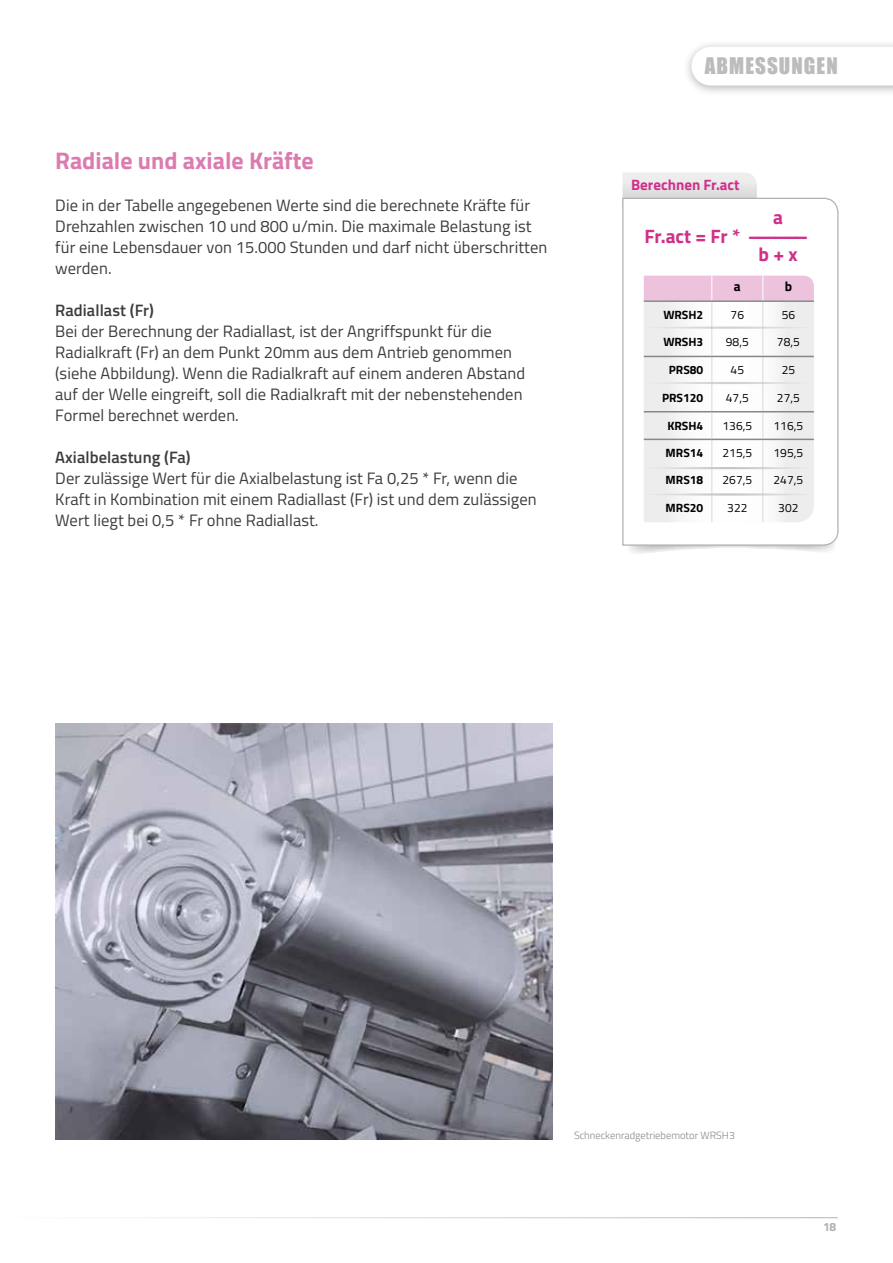
<style>
.page{position:relative;width:893px;height:1263px;background:#fff}
.page>*{position:absolute;margin:0;border:0;box-sizing:border-box;transform-origin:0 0}
.t1{font:700 24px "Titillium Web";color:#dc7baf}
.t2{font:21px "Impact";letter-spacing:.05em;color:#bcbcbc}
.t3{font:700 19.35px "Titillium Web";letter-spacing:-.01em;color:#cf3089}
.t4{font:16.5px/21px "Titillium Web";letter-spacing:.005em;color:#3c3c3b}
.t5{font:600 16.5px "Titillium Web";letter-spacing:.005em;color:#3c3c3b}
.t6{font:700 15px "Titillium Web";color:#cf3089}
.t7{font:700 13.5px "Titillium Web";color:#000}
.t8{font:12px "Titillium Web";color:#000}
.t9{font:700 12px "Titillium Web";color:#000}
.t10{font:700 12px "Titillium Web";color:#b3b2b2}
.t11{font:300 10.5px "Titillium Web";color:#878787}
</style>
<div class="page">
<svg style="left:622px;top:173px;width:135px;height:24px;background:#e6e6e6"></svg>
<svg style="left:622px;top:197px;width:217px;height:349px"></svg>
<svg style="left:625px;top:276px;width:211px;height:277px"></svg>
<hr style="left:644px;top:300px;width:68px;height:2px;background:#878787">
<hr style="left:712px;top:300px;width:51px;height:2px;background:#878787">
<hr style="left:763px;top:300px;width:51px;height:2px;background:#878787">
<hr style="left:644px;top:439px;width:68px;height:1px;background:#878787">
<hr style="left:712px;top:439px;width:51px;height:1px;background:#878787">
<hr style="left:763px;top:439px;width:51px;height:1px;background:#878787">
<hr style="left:644px;top:356px;width:68px;height:1px;background:#878787">
<hr style="left:712px;top:356px;width:51px;height:1px;background:#878787">
<hr style="left:763px;top:356px;width:51px;height:1px;background:#878787">
<hr style="left:644px;top:411px;width:68px;height:1px;background:#878787">
<hr style="left:712px;top:411px;width:51px;height:1px;background:#878787">
<hr style="left:763px;top:411px;width:51px;height:1px;background:#878787">
<hr style="left:644px;top:326px;width:170px;height:3px;background:#c6c6c6;border-radius:50%">
<hr style="left:644px;top:382px;width:170px;height:2px;background:#c6c6c6;border-radius:50%">
<hr style="left:644px;top:467px;width:170px;height:2px;background:#c6c6c6;border-radius:50%">
<hr style="left:644px;top:493px;width:170px;height:3px;background:#c6c6c6;border-radius:50%">
<div style="left:682px;top:40px;width:211px;height:57px;background:#000;opacity:.3"></div>
<svg style="left:691px;top:47px;width:202px;height:39px"></svg>
<img style="left:55px;top:724px;width:498px;height:415px">
<hr style="left:0;top:1217px;width:838px;height:1px;background:#b3b2b2">
<h1 class="t1" style="left:55px;top:142px;width:260px">Radiale und axiale Kräfte</h1>
<p class="t4" style="left:55px;top:194px;width:494px">Die in der Tabelle angegebenen Werte sind die berechnete Kräfte für Drehzahlen zwischen 10 und 800 u/min. Die maximale Belastung ist für eine Lebensdauer von 15.000 Stunden und darf nicht überschritten werden.</p>
<p class="t5" style="left:55px;top:298px;width:100px">Radiallast (Fr)</p>
<p class="t4" style="left:55px;top:320px;width:471px">Bei der Berechnung der Radiallast, ist der Angriffspunkt für die Radialkraft (Fr) an dem Punkt 20mm aus dem Antrieb genommen (siehe Abbildung). Wenn die Radialkraft auf einem anderen Abstand auf der Welle eingreift, soll die Radialkraft mit der nebenstehenden Formel berechnet werden.</p>
<p class="t5" style="left:55px;top:445px;width:137px">Axialbelastung (Fa)</p>
<p class="t4" style="left:55px;top:467px;width:483px">Der zulässige Wert für die Axialbelastung ist Fa 0,25 * Fr, wenn die<br>Kraft in Kombination mit einem Radiallast (Fr) ist und dem zulässigen<br>Wert liegt bei 0,5 * Fr ohne Radiallast.</p>
<p class="t2" style="left:705px;top:49px;width:134px">ABMESSUNGEN</p>
<p class="t6" style="left:631px;top:173px;width:110px">Berechnen Fr.act</p>
<p class="t3" style="left:773px;top:202px;width:11px">a</p>
<p class="t3" style="left:645px;top:221px;width:165px">Fr.act = Fr * -----------</p>
<p class="t3" style="left:759px;top:240px;width:41px">b + x</p>
<p class="t7" style="left:734px;top:276px;width:8px">a</p>
<p class="t7" style="left:785px;top:276px;width:9px">b</p>
<p class="t9" style="left:663px;top:306px;width:41px">WRSH2</p>
<p class="t8" style="left:731px;top:306px;width:15px">76</p>
<p class="t8" style="left:782px;top:306px;width:15px">56</p>
<p class="t9" style="left:663px;top:333px;width:41px">WRSH3</p>
<p class="t8" style="left:726px;top:333px;width:24px">98,5</p>
<p class="t8" style="left:777px;top:333px;width:24px">78,5</p>
<p class="t9" style="left:669px;top:361px;width:36px">PRS80</p>
<p class="t8" style="left:731px;top:361px;width:15px">45</p>
<p class="t8" style="left:782px;top:361px;width:15px">25</p>
<p class="t9" style="left:662px;top:388px;width:43px">PRS120</p>
<p class="t8" style="left:726px;top:388px;width:24px">47,5</p>
<p class="t8" style="left:777px;top:388px;width:24px">27,5</p>
<p class="t9" style="left:667px;top:416px;width:37px">KRSH4</p>
<p class="t8" style="left:723px;top:417px;width:31px">136,5</p>
<p class="t8" style="left:774px;top:417px;width:31px">116,5</p>
<p class="t9" style="left:666px;top:444px;width:39px">MRS14</p>
<p class="t8" style="left:723px;top:444px;width:31px">215,5</p>
<p class="t8" style="left:774px;top:444px;width:31px">195,5</p>
<p class="t9" style="left:666px;top:471px;width:39px">MRS18</p>
<p class="t8" style="left:723px;top:471px;width:31px">267,5</p>
<p class="t8" style="left:774px;top:471px;width:31px">247,5</p>
<p class="t9" style="left:666px;top:499px;width:39px">MRS20</p>
<p class="t8" style="left:727px;top:499px;width:22px">322</p>
<p class="t8" style="left:778px;top:499px;width:22px">302</p>
<p class="t11" style="left:574px;top:1128px;width:162px">Schneckenradgetriebemotor WRSH3</p>
<p class="t10" style="left:823px;top:1217px;width:14px">18</p>
</div>
